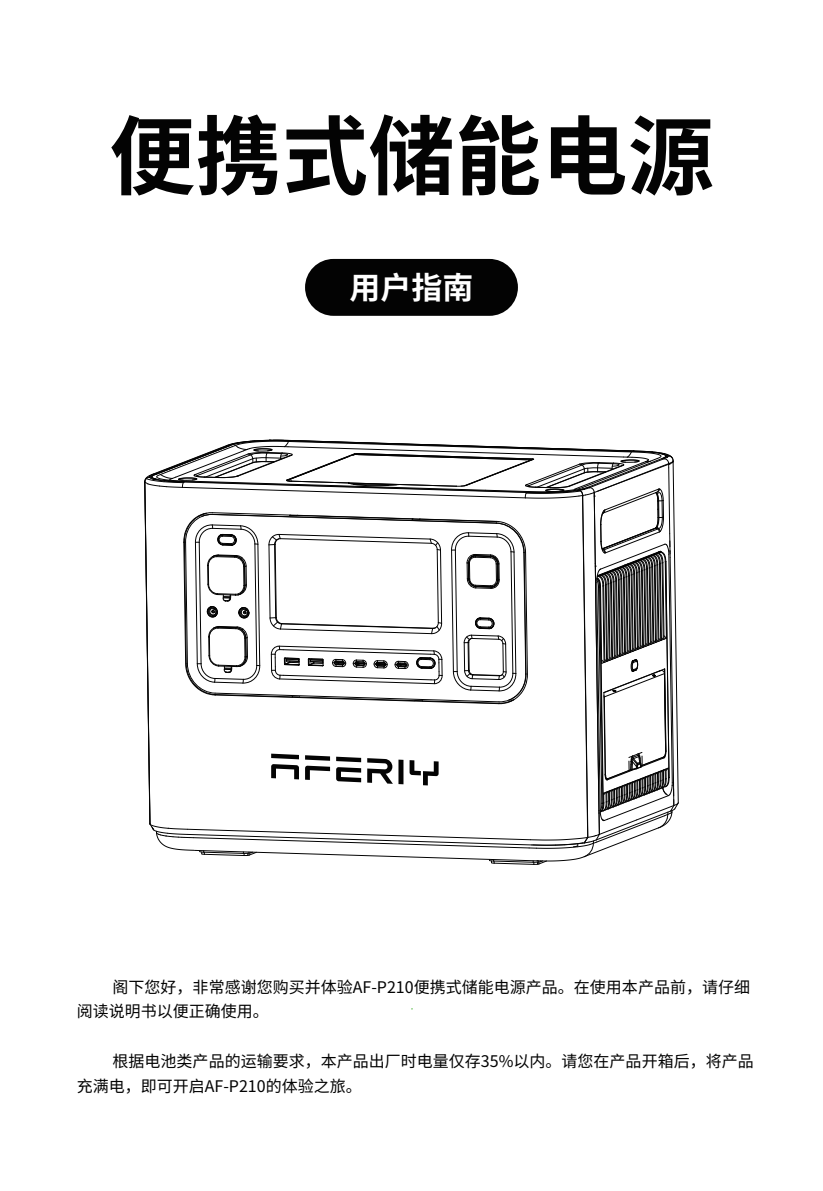
<style>
.page{position:relative;width:823px;height:1191px;background:#fff}
.page>*{position:absolute;margin:0;border:0;box-sizing:border-box;transform-origin:0 0}
.t1{font:700 86.4px "Source Han Sans CN";color:#030303}
.t2{font:700 31px "Source Han Sans CN";color:#fff}
.t3{font:16px/24.8px "Source Han Sans CN";color:#030303}
</style>
<div class="page">
<div style="left:305px;top:259px;width:212px;height:57px;background:#030303;border-radius:28px"></div>
<svg style="left:144px;top:439px;width:534px;height:426px"></svg>
<h1 class="t1" style="left:109px;top:108px;width:606px">便携式储能电源</h1>
<h2 class="t2" style="left:349px;top:270px;width:125px">用户指南</h2>
<p class="t3" style="left:77px;top:974px;width:674px;text-indent:36px">阁下您好，非常感谢您购买并体验AF-P210便携式储能电源产品。在使用本产品前，请仔细阅读说明书以便正确使用。</p>
<p class="t3" style="left:77px;top:1049px;width:678px;text-indent:36px">根据电池类产品的运输要求，本产品出厂时电量仅存35%以内。请您在产品开箱后，将产品充满电，即可开启AF-P210的体验之旅。</p>
</div>
